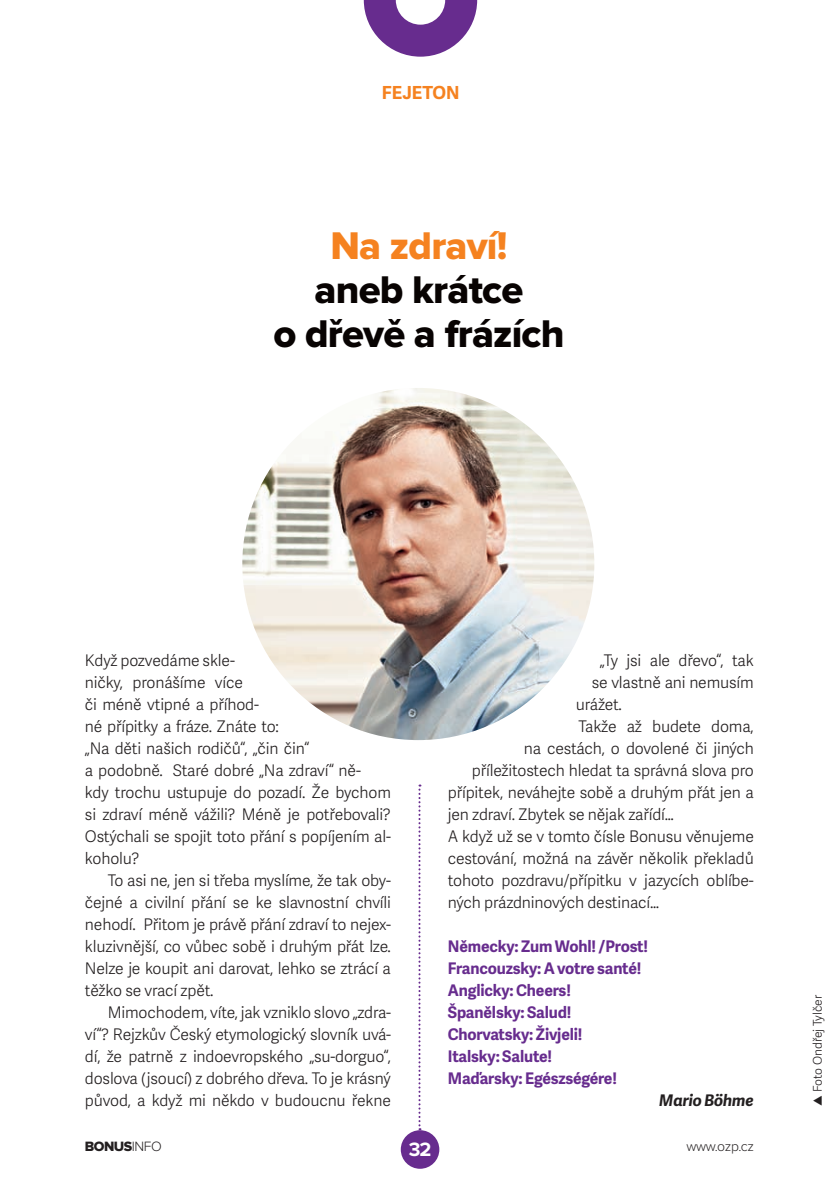
<style>
.page{position:relative;width:839px;height:1191px;background:#fff}
.page>*{position:absolute;margin:0;border:0;box-sizing:border-box;transform-origin:0 0}
.t1{font:40px/44px "Proxima Nova Extrabld";letter-spacing:-.02em;color:#080302;text-align:center}
.t2{font:700 20px "Proxima Nova";color:#fff}
.t3{font:700 18px "Adelle Sans";color:#f58220}
.t4{font:300 16px "Adelle Sans";letter-spacing:-.01em;color:#231f20}
.t5{font:700 16px/22px "Adelle Sans";letter-spacing:-.01em;color:#672c8e}
.t6{font:italic 700 16px "Adelle Sans";letter-spacing:-.01em;color:#231f20}
.t7{font:300 14px "Proxima Nova";letter-spacing:-.03em;color:#231f20}
.t8{font:14px "Proxima Nova Extrabld";letter-spacing:-.04em;color:#231f20}
.t9{font:300 12px "Adelle Sans";color:#231f20}
.s1{color:#f58220}
.s2{font-family:"Proxima Nova";font-weight:300}
</style>
<div class="page">
<svg style="left:418px;top:784px;width:2px;height:346px"></svg>
<div style="left:401px;top:1130px;width:38px;height:38px;background:#672c8e;border-radius:50%"></div>
<svg style="left:364px;top:0;width:113px;height:57px"></svg>
<img style="left:242px;top:388px;width:352px;height:352px;border-radius:176px">
<p class="t3" style="left:382px;top:79px;width:79px">FEJETON</p>
<p class="t1" style="left:273px;top:225px;width:293px"><span class="s1">Na zdraví!<br></span>aneb krátce<br>o dřevě a frázích</p>
<p class="t4" style="left:85px;top:649px;width:151px">Když pozvedáme skle-</p>
<p class="t4" style="left:85px;top:671px;width:159px">ničky, pronášíme více</p>
<p class="t4" style="left:85px;top:693px;width:176px">či méně vtipné a příhod-</p>
<p class="t4" style="left:85px;top:715px;width:196px">né přípitky a fráze. Znáte to:</p>
<p class="t4" style="left:85px;top:737px;width:226px">„Na děti našich rodičů“, „čin čin“</p>
<p class="t4" style="left:85px;top:759px;width:277px">a podobně. Staré dobré „Na zdraví“ ně-</p>
<p class="t4" style="left:85px;top:781px;width:307px">kdy trochu ustupuje do pozadí. Že bychom</p>
<p class="t4" style="left:85px;top:803px;width:307px">si zdraví méně vážili? Méně je potřebovali?</p>
<p class="t4" style="left:85px;top:825px;width:308px">Ostýchali se spojit toto přání s popíjením al-</p>
<p class="t4" style="left:85px;top:847px;width:56px">koholu?</p>
<p class="t4" style="left:108px;top:869px;width:285px">To asi ne, jen si třeba myslíme, že tak oby-</p>
<p class="t4" style="left:85px;top:891px;width:307px">čejné a civilní přání se ke slavnostní chvíli</p>
<p class="t4" style="left:85px;top:913px;width:307px">nehodí. Přitom je právě přání zdraví to nejex-</p>
<p class="t4" style="left:85px;top:935px;width:308px">kluzivnější, co vůbec sobě i druhým přát lze.</p>
<p class="t4" style="left:85px;top:957px;width:308px">Nelze je koupit ani darovat, lehko se ztrácí a</p>
<p class="t4" style="left:85px;top:979px;width:130px">těžko se vrací zpět.</p>
<p class="t4" style="left:108px;top:1001px;width:285px">Mimochodem, víte, jak vzniklo slovo „zdra-</p>
<p class="t4" style="left:85px;top:1023px;width:307px">ví“? Rejzkův Český etymologický slovník uvá-</p>
<p class="t4" style="left:85px;top:1045px;width:307px">dí, že patrně z indoevropského „su-dorguo“,</p>
<p class="t4" style="left:85px;top:1067px;width:307px">doslova (jsoucí) z dobrého dřeva. To je krásný</p>
<p class="t4" style="left:85px;top:1089px;width:307px">původ, a když mi někdo v budoucnu řekne</p>
<p class="t4" style="left:600px;top:649px;width:155px">„Ty jsi ale dřevo“, tak</p>
<p class="t4" style="left:592px;top:671px;width:164px">se vlastně ani nemusím</p>
<p class="t4" style="left:576px;top:693px;width:48px">urážet.</p>
<p class="t4" style="left:579px;top:715px;width:177px">Takže až budete doma,</p>
<p class="t4" style="left:524px;top:737px;width:231px">na cestách, o dovolené či jiných</p>
<p class="t4" style="left:472px;top:759px;width:284px">příležitostech hledat ta správná slova pro</p>
<p class="t4" style="left:448px;top:781px;width:308px">přípitek, neváhejte sobě a druhým přát jen a</p>
<p class="t4" style="left:448px;top:803px;width:228px">jen zdraví. Zbytek se nějak zařídí…</p>
<p class="t4" style="left:448px;top:825px;width:308px">A když už se v tomto čísle Bonusu věnujeme</p>
<p class="t4" style="left:448px;top:847px;width:307px">cestování, možná na závěr několik překladů</p>
<p class="t4" style="left:448px;top:869px;width:308px">tohoto pozdravu/přípitku v jazycích oblíbe-</p>
<p class="t4" style="left:448px;top:891px;width:213px">ných prázdninových destinací…</p>
<p class="t5" style="left:448px;top:935px;width:202px">Německy: Zum Wohl! /Prost!<br>Francouzsky: A votre santé!<br>Anglicky: Cheers!<br>Španělsky: Salud!<br>Chorvatsky: Živjeli!<br>Italsky: Salute!<br>Maďarsky: Egészségére!</p>
<p class="t6" style="left:659px;top:1089px;width:96px">Mario Böhme</p>
<p class="t8" style="left:85px;top:1138px;width:78px">bonus<span class="s2">info</span></p>
<p class="t2" style="left:409px;top:1140px;width:24px">32</p>
<p class="t7" style="left:686px;top:1140px;width:69px">www.ozp.cz</p>
<p class="t9" style="left:809px;top:1106px;width:113px;rotate:-90deg">▲ Foto Ondřej Tylčer</p>
</div>
